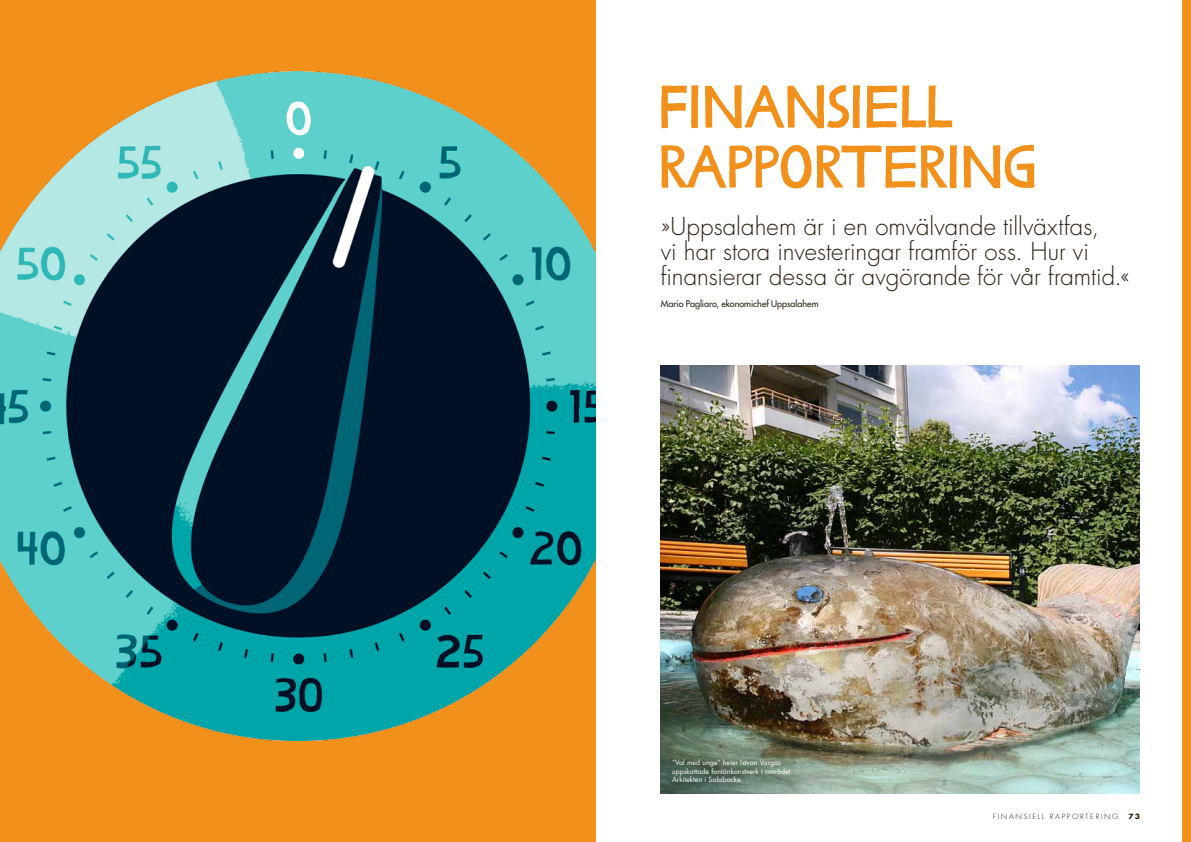
<style>
.page{position:relative;width:1191px;height:842px;background:#fff}
.page>*{position:absolute;margin:0;border:0;box-sizing:border-box;transform-origin:0 0}
.t1{font:500 60px/60px "Tapscott";letter-spacing:-.025em;color:#f1901b}
.t2{font:300 24px/25px "Futura";letter-spacing:.005em;color:#2d1f11}
.t3{font:9px "Futura";color:#2d1f11}
.t4{font:7px/8.4px "Futura";letter-spacing:.005em;color:#fff}
.t5{font:300 7px "Futura";letter-spacing:.2em;color:#2d1f11;scale:1.1 1}
.t6{font:700 7px "Futura";color:#2d1f11;scale:1.1 1}
</style>
<div class="page">
<div style="left:1182px;top:0;width:9px;height:842px;background:#f1901b"></div>
<div style="left:0;top:0;width:595px;height:842px;background:#f1901b"></div>
<img style="left:0;top:72px;width:595px;height:669px">
<img style="left:660px;top:366px;width:480px;height:428px">
<h1 class="t1" style="left:657px;top:78px;width:382px">FINANSIELL<br>RAPPORTERING</h1>
<p class="t2" style="left:660px;top:215px;width:471px">»Uppsalahem är i en omvälvande tillväxtfas,<br>vi har stora investeringar framför oss. Hur vi finansierar dessa är avgörande för vår framtid.«</p>
<p class="t3" style="left:660px;top:298px;width:159px">Mario Pagliaro, ekonomichef Uppsalahem</p>
<p class="t4" style="left:672px;top:758px;width:120px">”Val med unge” heter Istvan Vargas uppskattade fontänkonstverk i området<br>Arkitekten i Salabacke.</p>
<p class="t5" style="left:992px;top:812px;width:116px">Finansiell rapportering</p>
<p class="t6" style="left:1128px;top:812px;width:12px">73</p>
</div>
